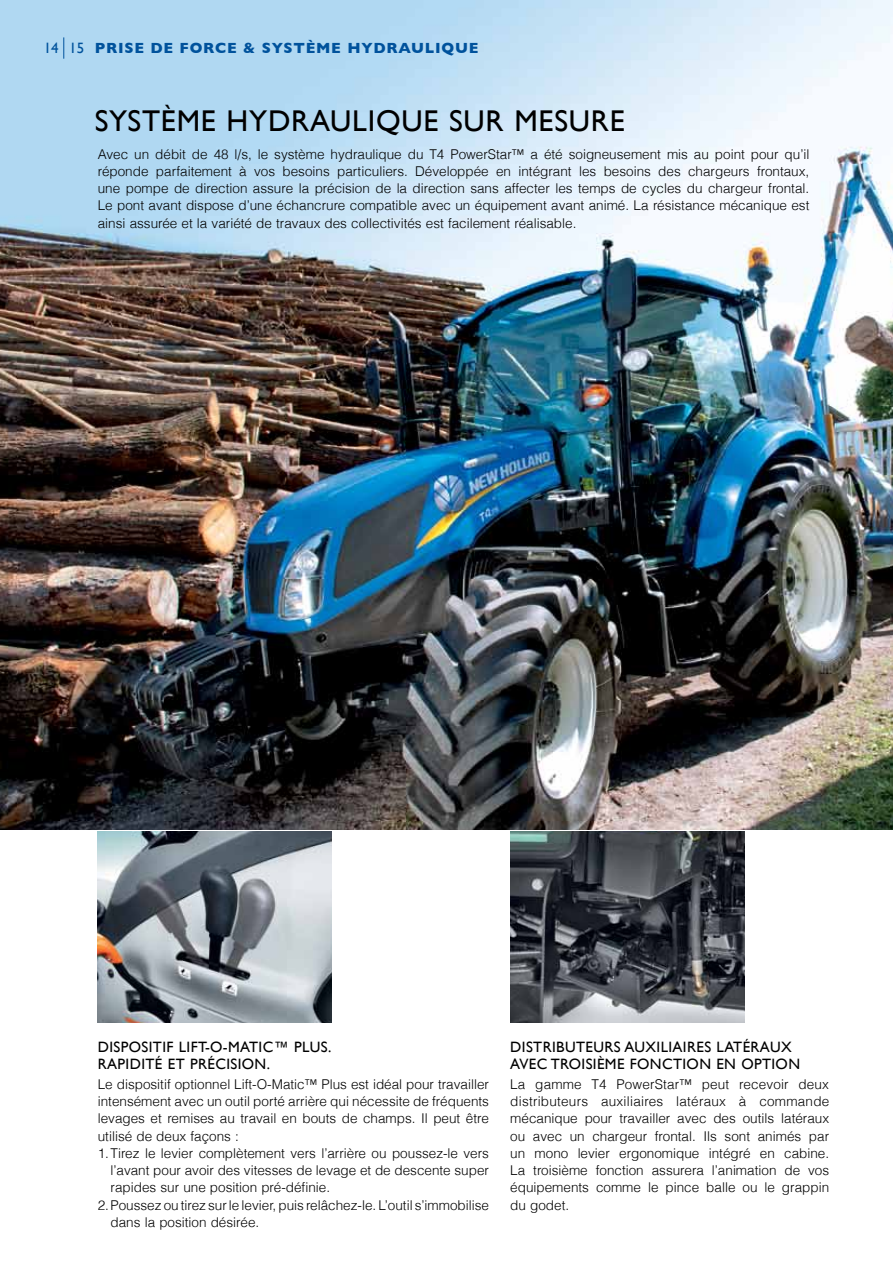
<style>
.page{position:relative;width:893px;height:1263px;background:#fff}
.page>*{position:absolute;margin:0;border:0;box-sizing:border-box;transform-origin:0 0}
.t1{font:30px "Gill Sans";letter-spacing:.025em;color:#000}
.t2{font:15px/17.2px "Gill Sans";letter-spacing:.025em;color:#000;text-align:right}
.t3{font:700 15px "Gill Sans";letter-spacing:.05em;color:#00529c}
.t4{font:15px "Gill Sans";color:#00529c}
.t5{font:300 13.5px/17.2px "Helvetica";color:#000;text-align:justify}
</style>
<div class="page">
<img style="left:0;top:0;width:893px;height:829px">
<img style="left:510px;top:831px;width:234px;height:192px">
<img style="left:98px;top:831px;width:234px;height:192px">
<svg style="left:64px;top:37px;width:1px;height:22px"></svg>
<p class="t4" style="left:44px;top:39px;width:42px">14 15</p>
<p class="t3" style="left:95px;top:39px;width:373px">PRISE DE FORCE &amp; SYSTÈME HYDRAULIQUE</p>
<h1 class="t1" style="left:95px;top:103px;width:195px">SYSTÈME HYDRA</h1>
<h1 class="t1" style="left:330px;top:103px;width:277px">ULIQUE SUR MESURE</h1>
<p class="t5" style="left:98px;top:145px;width:713px">Avec un débit de 48 l/s, le système hydraulique du T4 PowerStar™ a été soigneusement mis au point pour qu’il réponde parfaitement à vos besoins particuliers. Développée en intégrant les besoins des chargeurs frontaux, une pompe de direction assure la précision de la direction sans affecter les temps de cycles du chargeur frontal.<br>Le pont avant dispose d’une échancrure compatible avec un équipement avant animé. La résistance mécanique est ainsi assurée et la variété de travaux des collectivités est facilement réalisable.</p>
<p class="t2" style="left:98px;top:1038px;width:235px;text-align:left">DISPOSITIF LIFT-O-MATIC™ PLUS.<br>RAPIDITÉ ET PRÉC</p>
<p class="t2" style="left:226px;top:1056px;width:45px">ISION.</p>
<p class="t5" style="left:98px;top:1075px;width:393px">Le dispositif optionnel Lift-O-Matic™ Plus est idéal pour travailler</p>
<p class="t5" style="left:98px;top:1092px;width:393px">intensément avec un outil porté arrière qui nécessite de fréquents</p>
<p class="t5" style="left:98px;top:1110px;width:393px">levages et remises au travail en bouts de champs. Il peut être</p>
<p class="t5" style="left:98px;top:1127px;width:143px">utilisé de deux façons :</p>
<p class="t5" style="left:98px;top:1144px;width:393px">1.Tirez le levier complètement vers l’arrière ou poussez-le vers</p>
<p class="t5" style="left:111px;top:1161px;width:380px">l’avant pour avoir des vitesses de levage et de descente super</p>
<p class="t5" style="left:111px;top:1179px;width:221px">rapides sur une position pré-définie.</p>
<p class="t5" style="left:98px;top:1196px;width:393px">2.Poussez ou tirez sur le levier, puis relâchez-le. L’outil s’immobilise</p>
<p class="t5" style="left:111px;top:1213px;width:150px">dans la position désirée.</p>
<p class="t2" style="left:510px;top:1038px;width:186px">DISTRIBUTEURS AUXILIAIRES</p>
<p class="t2" style="left:717px;top:1038px;width:10px">LATÉRA</p>
<p class="t2" style="left:510px;top:1038px;width:287px">UX<br>AVEC TROISIÈME FONCTION EN OPTION</p>
<p class="t5" style="left:510px;top:1075px;width:321px">La gamme T4 PowerStar™ peut recevoir deux distributeurs auxiliaires latéraux à commande mécanique pour travailler avec des outils latéraux ou avec un chargeur frontal. Ils sont animés par un mono levier ergonomique intégré en cabine.<br>La troisième fonction assurera l’animation de vos équipements comme le pince balle ou le grappin du godet.</p>
</div>
